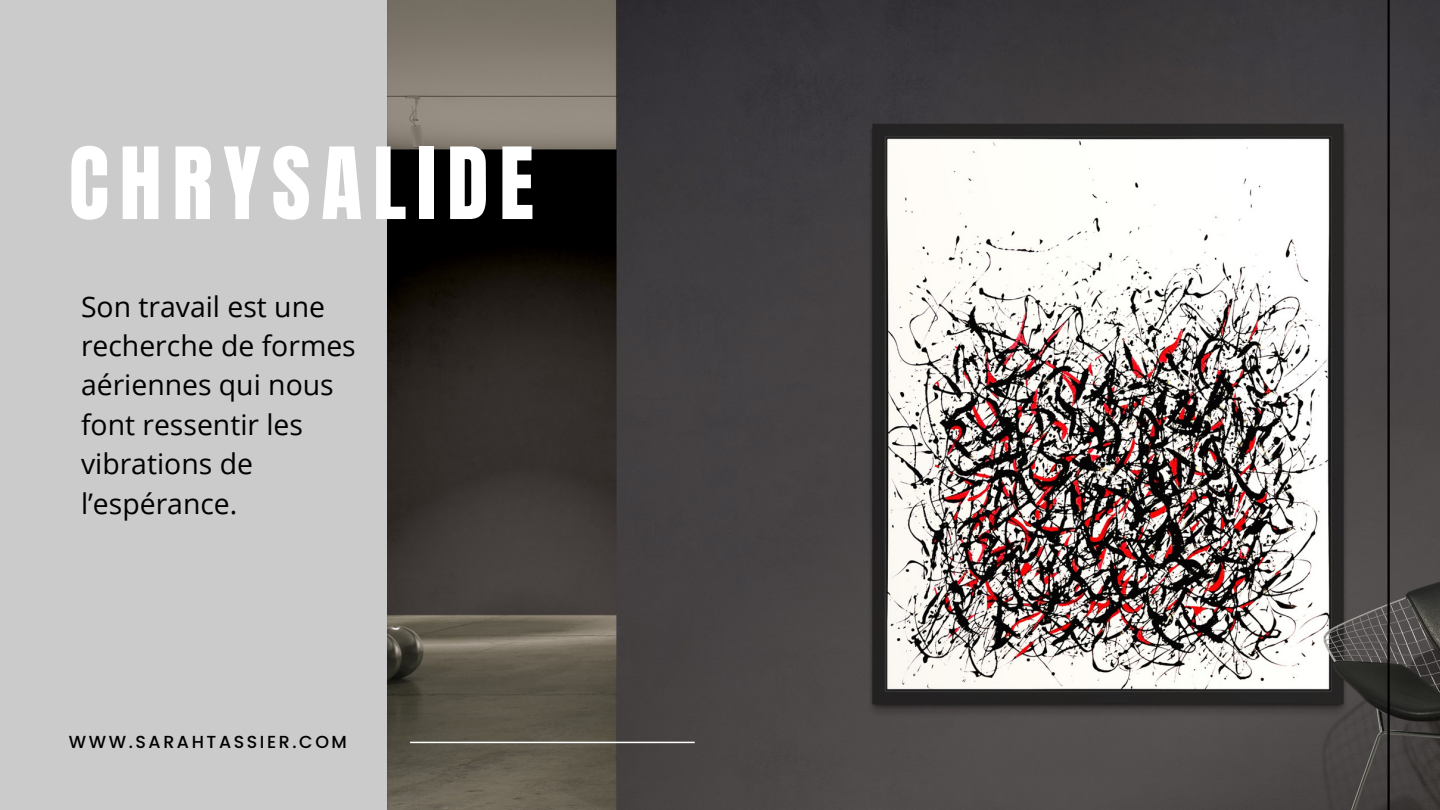
<style>
.page{position:relative;width:1440px;height:810px;background:#cbcbcb}
.page>*{position:absolute;margin:0;border:0;box-sizing:border-box;transform-origin:0 0}
.t1{font:84.5px "Anton";letter-spacing:.125em;color:#fff}
.t2{font:28.4px/39.5px "Open Sans";color:#000}
.t3{font:500 17.4px "Poppins";letter-spacing:.15em;color:#000}
</style>
<div class="page">
<img style="left:388px;top:0;width:1052px;height:810px">
<hr style="left:1387px;top:0;width:3px;height:810px;background:#000">
<hr style="left:410px;top:742px;width:285px;height:1px;background:#fff">
<h1 class="t1" style="left:69px;top:123px;width:467px">CHRYSALIDE</h1>
<h2 class="t2" style="left:81px;top:286px;width:276px">Son travail est une recherche de formes aériennes qui nous font ressentir les vibrations de l’espérance.</h2>
<p class="t3" style="left:69px;top:730px;width:280px">WWW.SARAHTASSIER.COM</p>
</div>
